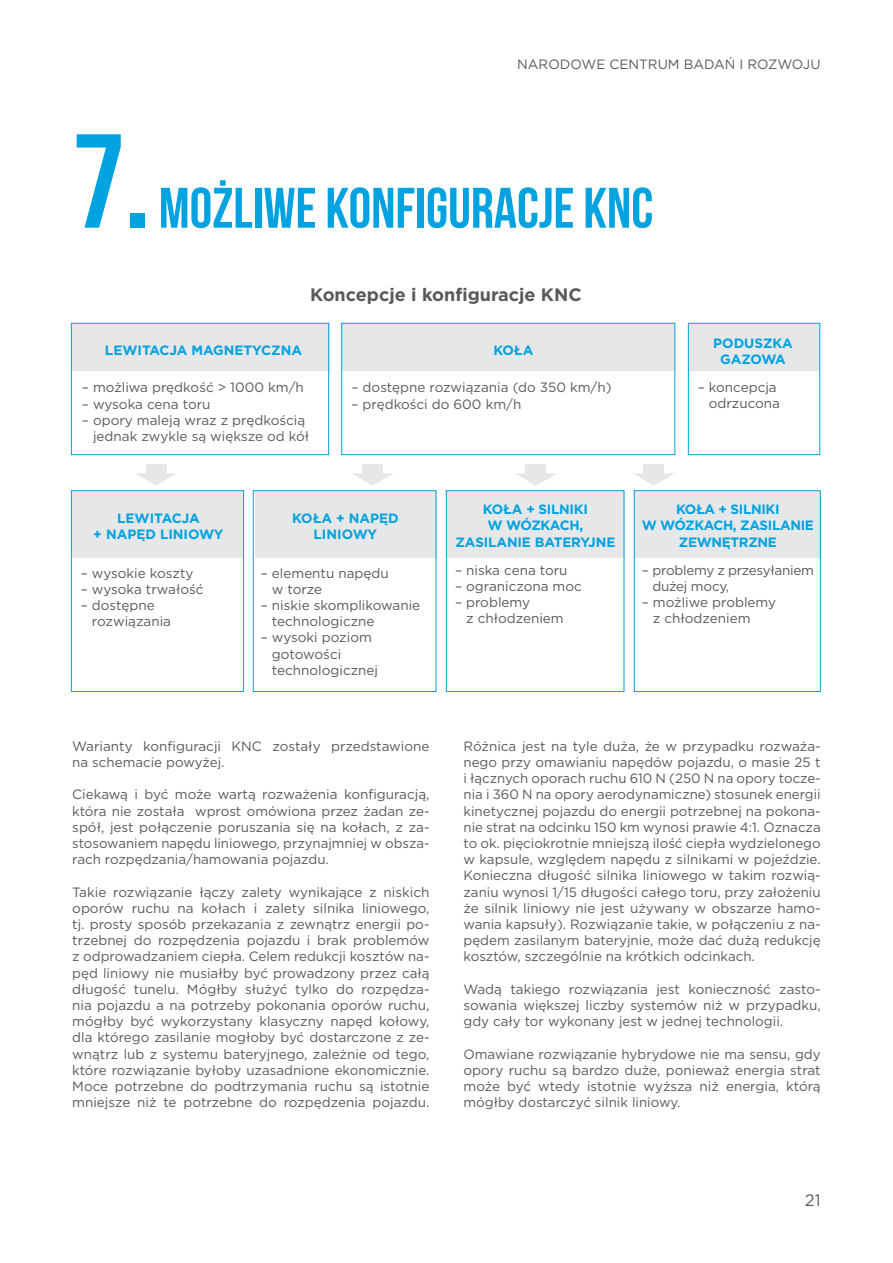
<style>
.page{position:relative;width:893px;height:1263px;background:#fff}
.page>*{position:absolute;margin:0;border:0;box-sizing:border-box;transform-origin:0 0}
.t1{font:133.5px "Bebas Neue";color:#00a2e0}
.t2{font:57px "Bebas Neue";color:#00a2e0}
.t3{font:700 18px "Gotham";color:#58595b}
.t4{font:16.5px "Gotham";color:#58595b}
.t5{font:13.5px/16.2px "Gotham";color:#58595b}
.t6{font:700 13.5px/16.2px "Gotham";letter-spacing:-.02em;color:#00a2e0;text-align:center}
.t7{font:700 13.5px/16.2px "Gotham";color:#00a2e0;text-align:center}
.t8{font:13.5px/16.2px "Gotham";letter-spacing:-.02em;color:#58595b}
</style>
<div class="page">
<div style="left:71px;top:323px;width:258px;height:48px;background:#e6e7e8"></div>
<div style="left:71px;top:490px;width:173px;height:67px;background:#e6e7e8"></div>
<div style="left:255px;top:490px;width:181px;height:67px;background:#e6e7e8"></div>
<div style="left:446px;top:490px;width:178px;height:67px;background:#e6e7e8"></div>
<div style="left:634px;top:490px;width:187px;height:67px;background:#e6e7e8"></div>
<div style="left:341px;top:323px;width:334px;height:48px;background:#e6e7e8"></div>
<div style="left:688px;top:323px;width:132px;height:48px;background:#e6e7e8"></div>
<div style="left:446px;top:490px;width:178px;height:202px;border:1px solid #00a2e0"></div>
<div style="left:634px;top:490px;width:187px;height:202px;border:1px solid #00a2e0"></div>
<div style="left:253px;top:490px;width:183px;height:202px;border:1px solid #00a2e0"></div>
<div style="left:71px;top:490px;width:173px;height:202px;border:1px solid #00a2e0"></div>
<div style="left:71px;top:323px;width:258px;height:132px;border:1px solid #00a2e0"></div>
<div style="left:688px;top:323px;width:132px;height:132px;border:1px solid #00a2e0"></div>
<div style="left:341px;top:323px;width:334px;height:132px;border:1px solid #00a2e0"></div>
<div style="left:146px;top:464px;width:20px;height:9px;background:#e6e7e8"></div>
<svg style="left:135px;top:473px;width:42px;height:13px"></svg>
<div style="left:362px;top:464px;width:21px;height:9px;background:#e6e7e8"></div>
<svg style="left:352px;top:473px;width:41px;height:13px"></svg>
<div style="left:526px;top:464px;width:20px;height:9px;background:#e6e7e8"></div>
<svg style="left:515px;top:473px;width:42px;height:13px"></svg>
<div style="left:644px;top:464px;width:20px;height:9px;background:#e6e7e8"></div>
<svg style="left:633px;top:473px;width:42px;height:13px"></svg>
<p class="t5" style="left:517px;top:56px;width:305px">NARODOWE CENTRUM BADAŃ I ROZWOJU</p>
<h1 class="t1" style="left:72px;top:108px;width:79px">7.</h1>
<h2 class="t2" style="left:159px;top:177px;width:496px">MOŻLIWE KONFIGURACJE KNC</h2>
<h3 class="t3" style="left:310px;top:283px;width:273px">Koncepcje i konfiguracje KNC</h3>
<p class="t7" style="left:105px;top:342px;width:199px">LEWITACJA MAGNETYCZNA</p>
<p class="t5" style="left:82px;top:379px;width:223px">– możliwa prędkość &gt; 1000 km/h</p>
<p class="t5" style="left:82px;top:395px;width:130px">– wysoka cena toru</p>
<p class="t5" style="left:82px;top:412px;width:229px;text-align:right">– opory maleją wraz z prędkością jednak zwykle są większe od kół</p>
<p class="t6" style="left:493px;top:342px;width:42px">KOŁA</p>
<p class="t5" style="left:351px;top:379px;width:262px">– dostępne rozwiązania (do 350 km/h)</p>
<p class="t5" style="left:351px;top:395px;width:171px">– prędkości do 600 km/h</p>
<p class="t7" style="left:93px;top:510px;width:132px">LEWITACJA<br>+ NAPĘD LINIOWY</p>
<p class="t5" style="left:81px;top:564px;width:114px">– wysokie koszty</p>
<p class="t5" style="left:81px;top:581px;width:124px">– wysoka trwałość</p>
<p class="t5" style="left:92px;top:597px;width:81px;text-indent:-11px">– dostępne rozwiązania</p>
<p class="t7" style="left:292px;top:510px;width:108px">KOŁA + NAPĘD<br>LINIOWY</p>
<p class="t5" style="left:272px;top:564px;width:118px;text-indent:-11px">– elementu napędu w torze</p>
<p class="t5" style="left:272px;top:597px;width:150px;text-indent:-11px">– niskie skomplikowanie technologiczne</p>
<p class="t5" style="left:272px;top:629px;width:108px;text-indent:-11px">– wysoki poziom gotowości technologicznej</p>
<p class="t6" style="left:456px;top:501px;width:161px">KOŁA + SILNIKI<br>W WÓZKACH,<br>ZASILANIE BATERYJNE</p>
<p class="t5" style="left:455px;top:562px;width:114px">– niska cena toru</p>
<p class="t5" style="left:455px;top:578px;width:128px">– ograniczona moc</p>
<p class="t5" style="left:466px;top:594px;width:99px;text-indent:-11px">– problemy<br>z chłodzeniem</p>
<p class="t7" style="left:713px;top:335px;width:81px">PODUSZKA<br>GAZOWA</p>
<p class="t5" style="left:698px;top:379px;width:84px;text-align:right">– koncepcja odrzucona</p>
<p class="t6" style="left:642px;top:501px;width:174px">KOŁA + SILNIKI<br>W WÓZKACH, ZASILANIE<br>ZEWNĘTRZNE</p>
<p class="t8" style="left:652px;top:562px;width:163px;text-indent:-11px">– problemy z przesyłaniem dużej mocy,</p>
<p class="t5" style="left:653px;top:594px;width:125px;text-indent:-11px">– możliwe problemy z chłodzeniem</p>
<p class="t5" style="left:72px;top:737px;width:359px">Warianty konfiguracji KNC zostały przedstawione na schemacie powyżej.</p>
<p class="t5" style="left:72px;top:786px;width:359px;text-align:justify">Ciekawą i być może wartą rozważenia konfiguracją, która nie została wprost omówiona przez żadan ze&shy;spół, jest połączenie poruszania się na kołach, z za&shy;stosowaniem napędu liniowego, przynajmniej w obsza&shy;rach rozpędzania/hamowania pojazdu.</p>
<p class="t5" style="left:72px;top:883px;width:359px;text-align:justify">Takie rozwiązanie łączy zalety wynikające z niskich oporów ruchu na kołach i zalety silnika liniowego, tj. prosty sposób przekazania z zewnątrz energii po&shy;trzebnej do rozpędzenia pojazdu i brak problemów z odprowadzaniem ciepła. Celem redukcji kosztów na&shy;pęd liniowy nie musiałby być prowadzony przez całą długość tunelu. Mógłby służyć tylko do rozpędza&shy;nia pojazdu a na potrzeby pokonania oporów ruchu, mógłby być wykorzystany klasyczny napęd kołowy, dla którego zasilanie mogłoby być dostarczone z ze&shy;wnątrz lub z systemu bateryjnego, zależnie od tego, które rozwiązanie byłoby uzasadnione ekonomicznie.<br>Moce potrzebne do podtrzymania ruchu są istotnie mniejsze niż te potrzebne do rozpędzenia pojazdu.</p>
<p class="t5" style="left:463px;top:737px;width:359px;text-align:justify">Różnica jest na tyle duża, że w przypadku rozważa&shy;nego przy omawianiu napędów pojazdu, o masie 25 t i łącznych oporach ruchu 610 N (250 N na opory tocze&shy;nia i 360 N na opory aerodynamiczne) stosunek energii kinetycznej pojazdu do energii potrzebnej na pokona&shy;nie strat na odcinku 150 km wynosi prawie 4:1. Oznacza to ok. pięciokrotnie mniejszą ilość ciepła wydzielonego w kapsule, względem napędu z silnikami w pojeździe.<br>Konieczna długość silnika liniowego w takim rozwią&shy;zaniu wynosi 1/15 długości całego toru, przy założeniu że silnik liniowy nie jest używany w obszarze hamo&shy;wania kapsuły). Rozwiązanie takie, w połączeniu z na&shy;pędem zasilanym bateryjnie, może dać dużą redukcję kosztów, szczególnie na krótkich odcinkach.</p>
<p class="t5" style="left:463px;top:980px;width:359px;text-align:justify">Wadą takiego rozwiązania jest konieczność zasto&shy;sowania większej liczby systemów niż w przypadku, gdy cały tor wykonany jest w jednej technologii.</p>
<p class="t5" style="left:463px;top:1045px;width:359px;text-align:justify">Omawiane rozwiązanie hybrydowe nie ma sensu, gdy opory ruchu są bardzo duże, ponieważ energia strat może być wtedy istotnie wyższa niż energia, którą mógłby dostarczyć silnik liniowy.</p>
<p class="t4" style="left:805px;top:1189px;width:17px">21</p>
</div>
